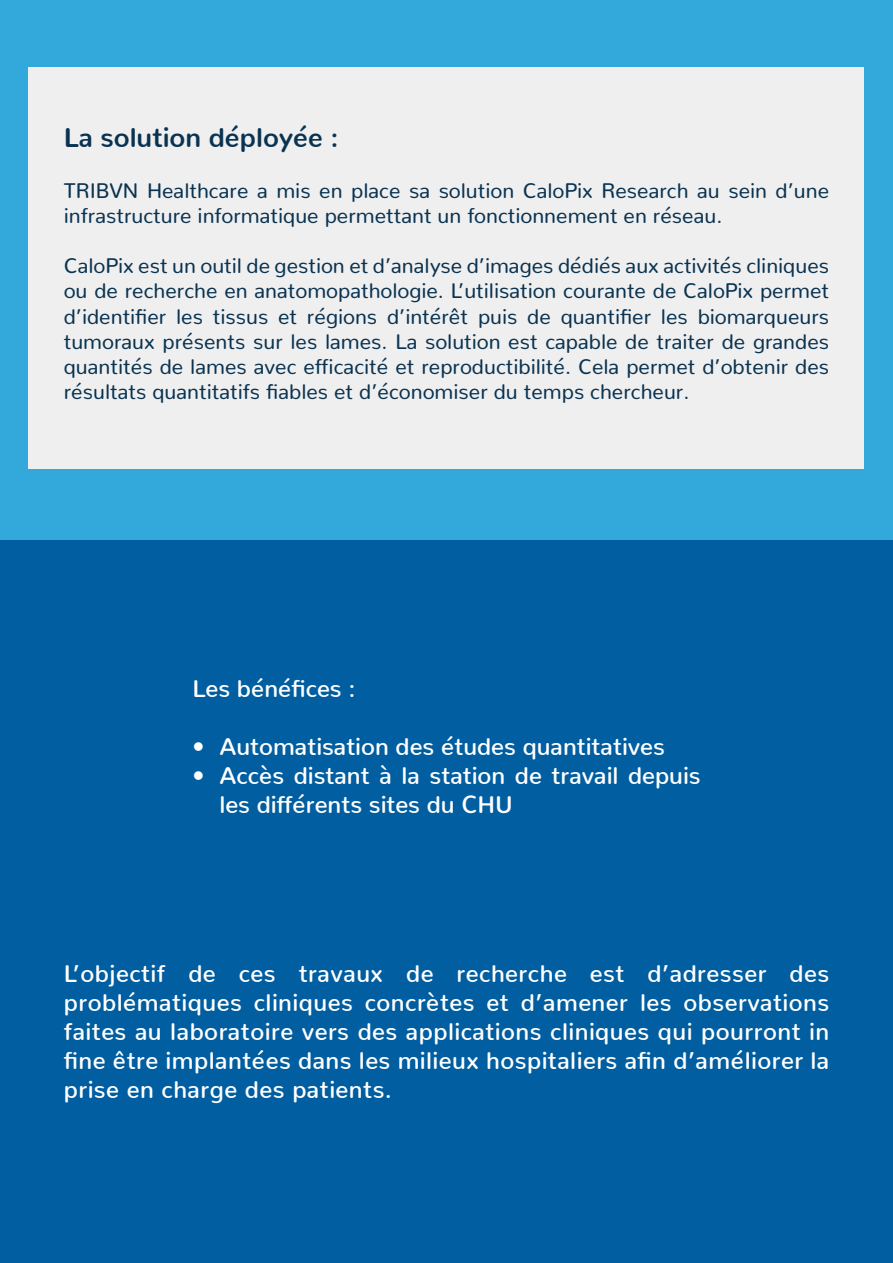
<style>
.page{position:relative;width:893px;height:1263px;background:#fff}
.page>*{position:absolute;margin:0;border:0;box-sizing:border-box;transform-origin:0 0}
.t1{font:700 27px "Nunito";color:#0a3351}
.t2{font:600 24px/28.8px "Nunito";color:#fff}
.t3{font:21px/25.2px "Nunito";color:#0a3351}
</style>
<div class="page">
<div style="left:0;top:0;width:893px;height:540px;background:#33a8db"></div>
<div style="left:29px;top:67px;width:835px;height:402px;background:#efefef"></div>
<div style="left:0;top:540px;width:893px;height:723px;background:#015ea1"></div>
<p class="t1" style="left:64px;top:113px;width:276px">La solution déployée :</p>
<p class="t3" style="left:64px;top:175px;width:767px">TRIBVN Healthcare a mis en place sa solution CaloPix Research au sein d’une infrastructure informatique permettant un fonctionnement en réseau.</p>
<p class="t3" style="left:64px;top:251px;width:767px;text-align:justify">CaloPix est un outil de gestion et d’analyse d’images dédiés aux activités cliniques ou de recherche en anatomopathologie. L’utilisation courante de CaloPix permet d’identifier les tissus et régions d’intérêt puis de quantifier les biomarqueurs tumoraux présents sur les lames. La solution est capable de traiter de grandes quantités de lames avec efficacité et reproductibilité. Cela permet d’obtenir des résultats quantitatifs fiables et d’économiser du temps chercheur.</p>
<p class="t2" style="left:192px;top:672px;width:165px">Les bénéfices :</p>
<p class="t2" style="left:192px;top:729px;width:474px">• Automatisation des études quantitatives</p>
<p class="t2" style="left:219px;top:758px;width:483px;text-indent:-27px">• Accès distant à la station de travail depuis les différents sites du CHU</p>
<p class="t2" style="left:64px;top:957px;width:767px;text-align:justify">L’objectif de ces travaux de recherche est d’adresser des problématiques cliniques concrètes et d’amener les observations faites au laboratoire vers des applications cliniques qui pourront in fine être implantées dans les milieux hospitaliers afin d’améliorer la prise en charge des patients.</p>
</div>
